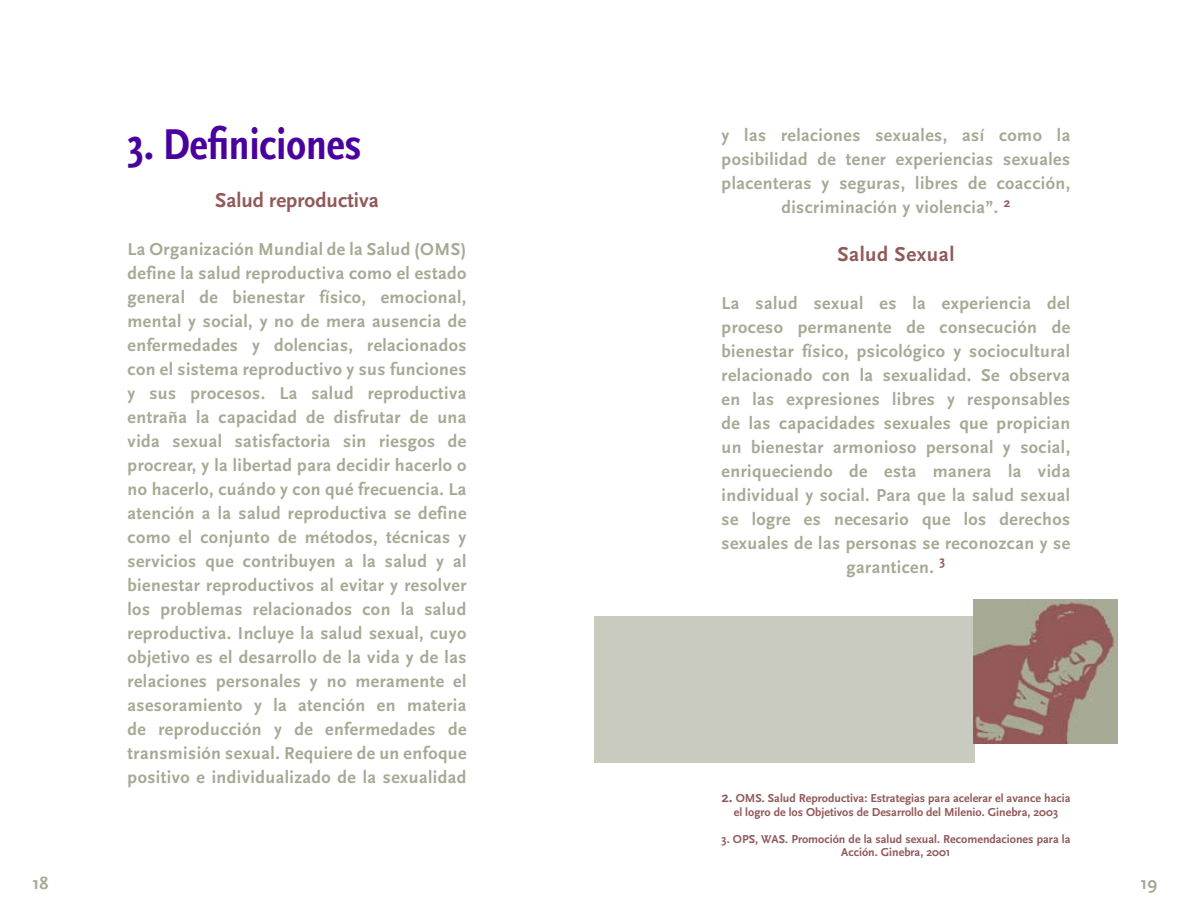
<style>
.page{position:relative;width:1188px;height:918px;background:#fff}
.page>*{position:absolute;margin:0;border:0;box-sizing:border-box;transform-origin:0 0}
.t1{font:700 condensed 45px "Scala Sans";color:#4a009f}
.t2{font:700 21px "Scala Sans";color:#91595a}
.t3{font:700 21px "Scala Sans";letter-spacing:.025em;color:#91595a}
.t4{font:700 18px/24px "Scala Sans";letter-spacing:.025em;color:#a6a994;text-align:center}
.t5{font:700 12px/13.5px "Scala Sans";color:#91595a;text-align:center}
.s1{font-size:15px}
</style>
<div class="page">
<div style="left:594px;top:616px;width:380px;height:147px;background:#c9cbbe"></div>
<img style="left:974px;top:600px;width:144px;height:144px">
<h1 class="t1" style="left:128px;top:120px;width:235px">3. Definiciones</h1>
<p class="t2" style="left:215px;top:189px;width:165px">Salud reproductiva</p>
<p class="t4" style="left:128px;top:238px;width:340px;text-align:justify">La Organización Mundial de la Salud (OMS) define la salud reproductiva como el estado general de bienestar físico, emocional, mental y social, y no de mera ausencia de enfermedades y dolencias, relacionados con el sistema reproductivo y sus funciones y sus procesos. La salud reproductiva entraña la capacidad de disfrutar de una vida sexual satisfactoria sin riesgos de procrear, y la libertad para decidir hacerlo o no hacerlo, cuándo y con qué frecuencia. La atención a la salud reproductiva se define como el conjunto de métodos, técnicas y servicios que contribuyen a la salud y al bienestar reproductivos al evitar y resolver los problemas relacionados con la salud reproductiva. Incluye la salud sexual, cuyo objetivo es el desarrollo de la vida y de las relaciones personales y no meramente el asesoramiento y la atención en materia de reproducción y de enfermedades de transmisión sexual. Requiere de un enfoque positivo e individualizado de la sexualidad</p>
<p class="t4" style="left:722px;top:123px;width:350px">y las relaciones sexuales, así como la posibilidad de tener experiencias sexuales placenteras y seguras, libres de coacción, discriminación y violencia”. <sup>2</sup></p>
<p class="t3" style="left:837px;top:243px;width:118px">Salud Sexual</p>
<p class="t4" style="left:722px;top:291px;width:350px">La salud sexual es la experiencia del proceso permanente de consecución de bienestar físico, psicológico y sociocultural relacionado con la sexualidad. Se observa en las expresiones libres y responsables de las capacidades sexuales que propician un bienestar armonioso personal y social, enriqueciendo de esta manera la vida individual y social. Para que la salud sexual se logre es necesario que los derechos sexuales de las personas se reconozcan y se garanticen. <sup>3</sup></p>
<p class="t5" style="left:722px;top:792px;width:350px"><span class="s1">2.</span> OMS. Salud Reproductiva: Estrategias para acelerar el avance hacia el logro de los Objetivos de Desarrollo del Milenio. Ginebra, 2003</p>
<p class="t5" style="left:722px;top:833px;width:350px">3. OPS, WAS. Promoción de la salud sexual. Recomendaciones para la<br>Acción. Ginebra, 2001</p>
<p class="t4" style="left:32px;top:872px;width:18px">18</p>
<p class="t4" style="left:1141px;top:872px;width:18px">19</p>
</div>
